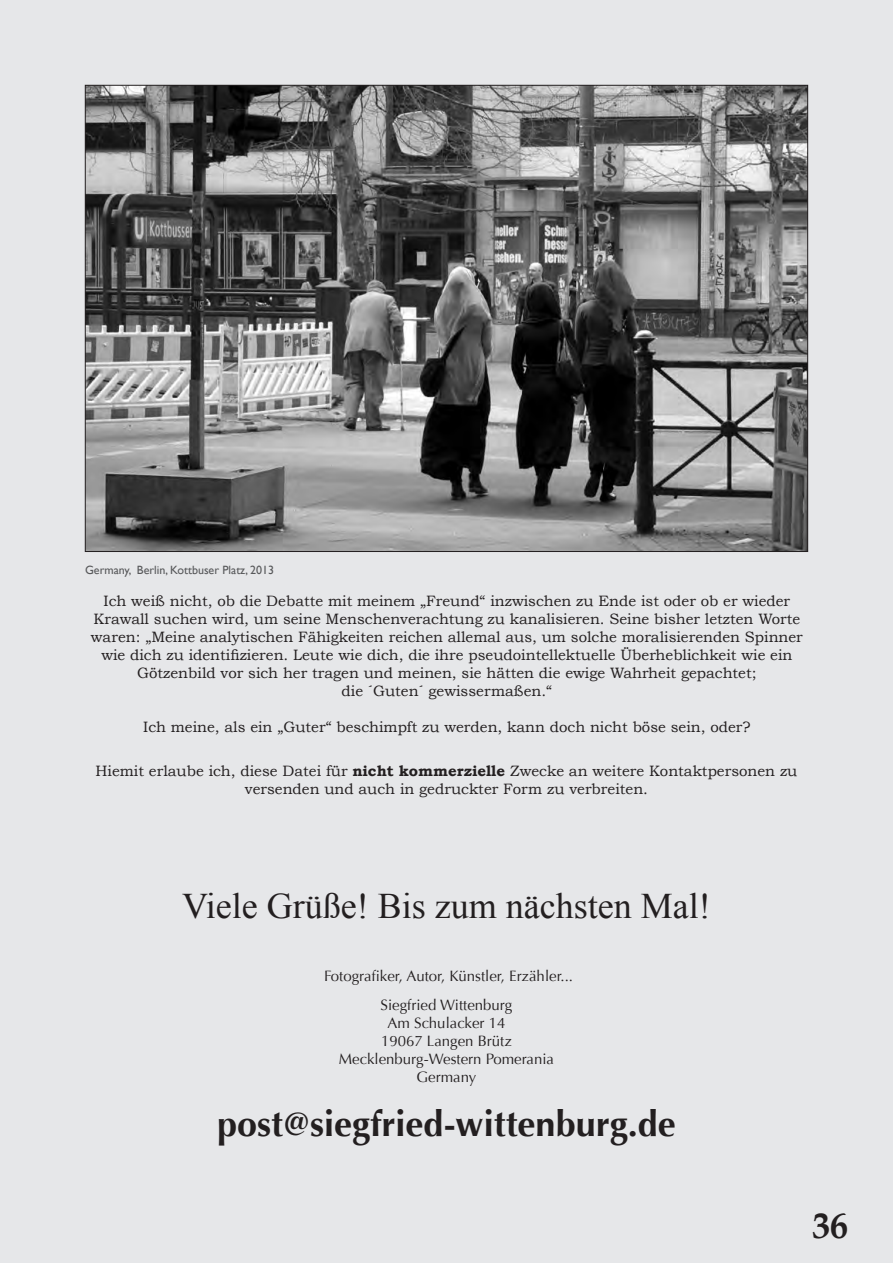
<style>
.page{position:relative;width:893px;height:1263px;background:#e6e7e9}
.page>*{position:absolute;margin:0;border:0;box-sizing:border-box;transform-origin:0 0}
.t1{font:36px "Times New Roman";color:#231f20}
.t2{font:700 36px "Optima";color:#231f20}
.t3{font:700 36px "Book Antiqua";color:#231f20}
.t4{font:15px/18px "Bookman Old Style";color:#231f20;text-align:center}
.t5{font:15px/18px "Optima";color:#231f20;text-align:center}
.t6{font:12px "Gill Sans";color:#57585a}
.s1{font-weight:700}
</style>
<div class="page">
<img style="left:87px;top:87px;width:719px;height:463px">
<p class="t6" style="left:85px;top:563px;width:191px">Germany, Berlin, Kottbuser Platz, 2013</p>
<p class="t4" style="left:91px;top:592px;width:713px">Ich weiß nicht, ob die Debatte mit meinem „Freund“ inzwischen zu Ende ist oder ob er wieder Krawall suchen wird, um seine Menschenverachtung zu kanalisieren. Seine bisher letzten Worte waren: „Meine analytischen Fähigkeiten reichen allemal aus, um solche moralisierenden Spinner wie dich zu identifizieren. Leute wie dich, die ihre pseudointellektuelle Überheblichkeit wie ein Götzenbild vor sich her tragen und meinen, sie hätten die ewige Wahrheit gepachtet;<br>die ´Guten´ gewissermaßen.“</p>
<p class="t4" style="left:143px;top:718px;width:609px">Ich meine, als ein „Guter“ beschimpft zu werden, kann doch nicht böse sein, oder?</p>
<p class="t4" style="left:96px;top:762px;width:703px">Hiemit erlaube ich, diese Datei für <span class="s1">nicht kommerzielle</span> Zwecke an weitere Kontaktpersonen zu versenden und auch in gedruckter Form zu verbreiten.</p>
<h1 class="t1" style="left:182px;top:885px;width:530px">Viele Grüße! Bis zum nächsten Mal!</h1>
<p class="t5" style="left:324px;top:962px;width:250px;line-height:28.8px">Fotografiker, Autor, Künstler, Erzähler...<br>Siegfried Wittenburg</p>
<p class="t5" style="left:339px;top:1014px;width:217px">Am Schulacker 14<br>19067 Langen Brütz<br>Mecklenburg-Western Pomerania<br>Germany</p>
<h1 class="t2" style="left:217px;top:1103px;width:460px">post@siegfried-wittenburg.de</h1>
<h1 class="t3" style="left:812px;top:1205px;width:37px">36</h1>
</div>
